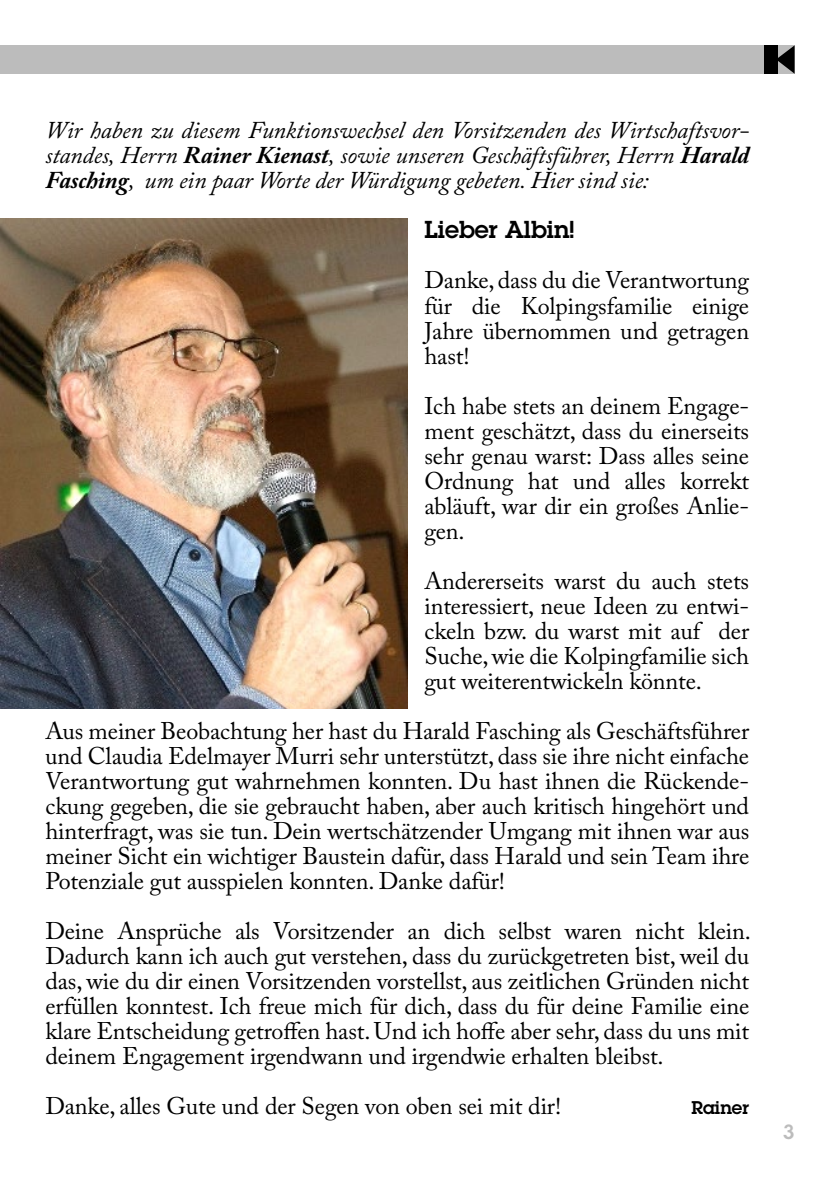
<style>
.page{position:relative;width:840px;height:1191px;background:#fff}
.page>*{position:absolute;margin:0;border:0;box-sizing:border-box;transform-origin:0 0}
.t1{font:24px/25px "Adobe Caslon Pro";letter-spacing:-.005em;color:#000;text-align:justify}
.t2{font:italic 24px/25px "Adobe Caslon Pro";letter-spacing:-.005em;color:#000;text-align:justify}
.t3{font:600 24px "Lubalin Graph Std";color:#000}
.t4{font:600 20px "Lubalin Graph Std";color:#bcbcbc}
.t5{font:600 18px "Lubalin Graph Std";color:#000}
.s1{font-weight:700}
</style>
<div class="page">
<div style="left:0;top:45px;width:794px;height:29px;background:#bcbcbc"></div>
<div style="left:763px;top:45px;width:13px;height:29px;background:#000"></div>
<svg style="left:776px;top:45px;width:18px;height:29px"></svg>
<img style="left:0;top:219px;width:407px;height:489px">
<p class="t2" style="left:45px;top:118px;width:705px">Wir haben zu diesem Funktionswechsel den Vorsitzenden des Wirtschaftsvor&shy;standes, Herrn <span class="s1">Rainer Kienast</span>, sowie unseren Geschäftsführer, Herrn <span class="s1">Harald Fasching</span>, um ein paar Worte der Würdigung gebeten. Hier sind sie:</p>
<p class="t3" style="left:424px;top:214px;width:151px">Lieber Albin!</p>
<p class="t1" style="left:424px;top:268px;width:326px">Danke, dass du die Verantwortung für die Kolpingsfamilie einige Jahre übernommen und getragen hast!</p>
<p class="t1" style="left:424px;top:393px;width:326px">Ich habe stets an deinem Engage&shy;ment geschätzt, dass du einerseits sehr genau warst: Dass alles seine Ordnung hat und alles korrekt abläuft, war dir ein großes Anlie&shy;gen.</p>
<p class="t1" style="left:424px;top:568px;width:326px">Andererseits warst du auch stets interessiert, neue Ideen zu entwi&shy;ckeln bzw. du warst mit auf der Suche, wie die Kolpingfamilie sich gut weiterentwickeln könnte.</p>
<p class="t1" style="left:45px;top:718px;width:705px">Aus meiner Beobachtung her hast du Harald Fasching als Geschäftsführer und Claudia Edelmayer Murri sehr unterstützt, dass sie ihre nicht einfache Verantwortung gut wahrnehmen konnten. Du hast ihnen die Rückende&shy;ckung gegeben, die sie gebraucht haben, aber auch kritisch hingehört und hinterfragt, was sie tun. Dein wertschätzender Umgang mit ihnen war aus meiner Sicht ein wichtiger Baustein dafür, dass Harald und sein Team ihre Potenziale gut ausspielen konnten. Danke dafür!</p>
<p class="t1" style="left:45px;top:918px;width:706px">Deine Ansprüche als Vorsitzender an dich selbst waren nicht klein.<br>Dadurch kann ich auch gut verstehen, dass du zurückgetreten bist, weil du das, wie du dir einen Vorsitzenden vorstellst, aus zeitlichen Gründen nicht erfüllen konntest. Ich freue mich für dich, dass du für deine Familie eine klare Entscheidung getroffen hast. Und ich hoffe aber sehr, dass du uns mit deinem Engagement irgendwann und irgendwie erhalten bleibst.</p>
<p class="t1" style="left:45px;top:1093px;width:517px">Danke, alles Gute und der Segen von oben sei mit dir!</p>
<p class="t5" style="left:691px;top:1095px;width:59px">Rainer</p>
<p class="t4" style="left:782px;top:1118px;width:13px">3</p>
</div>
